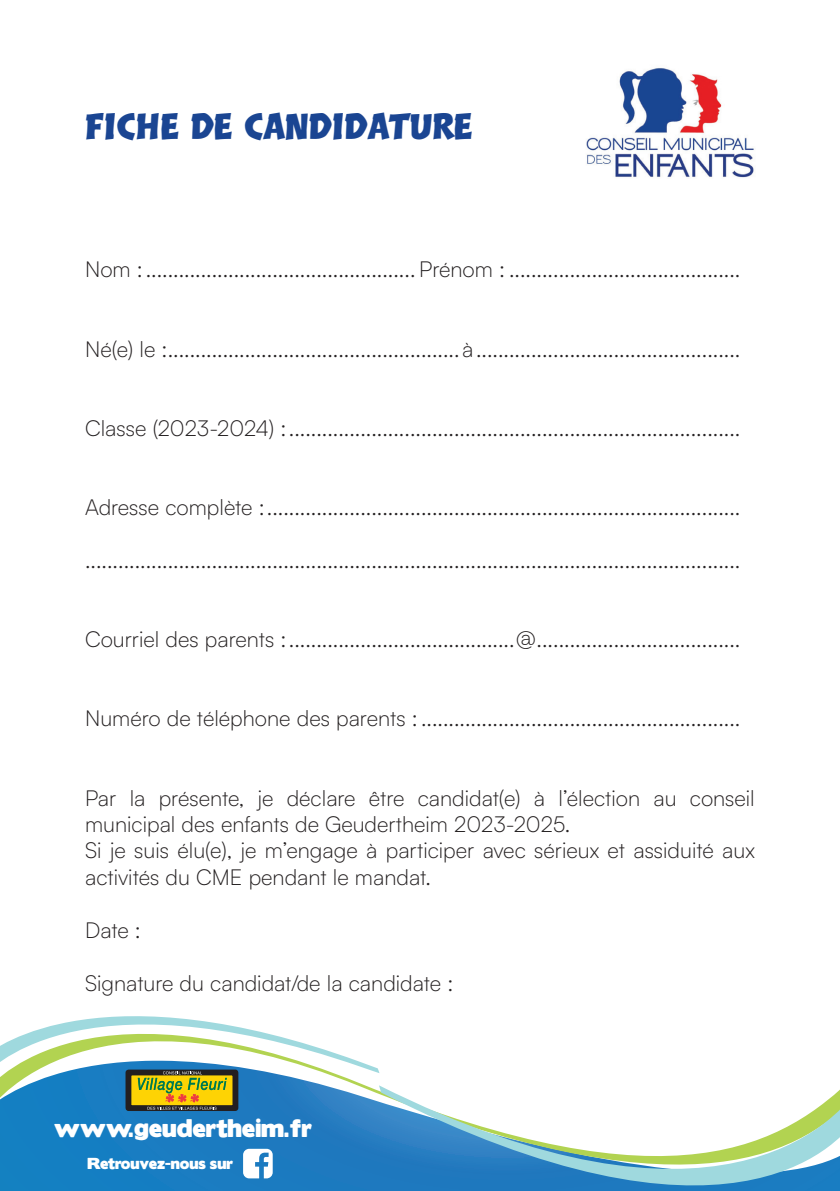
<style>
.page{position:relative;width:840px;height:1191px;background:#fff}
.page>*{position:absolute;margin:0;border:0;box-sizing:border-box;transform-origin:0 0}
.t1{font:32px "Balder LL";color:#1a4592}
.t2{font:22.8px "Boris Black Bloxx";color:#fff}
.t3{font:300 22px/26.4px "Satoshi";color:#231f20}
.t4{font:14.2px "Boris Black Bloxx";color:#fff}
</style>
<div class="page">
<div style="left:0;top:1072px;width:380px;height:119px;background:#1b7cc1"></div>
<svg style="left:379px;top:1085px;width:460px;height:106px"></svg>
<svg style="left:243px;top:1148px;width:29px;height:30px"></svg>
<div style="left:125px;top:1069px;width:113px;height:42px;border:6px solid #231f20"></div>
<svg style="left:0;top:1016px;width:379px;height:93px"></svg>
<img style="left:586px;top:68px;width:168px;height:110px">
<h1 class="t1" style="left:85px;top:106px;width:389px">FICHE DE CANDIDATURE</h1>
<p class="t3" style="left:85px;top:256px;width:656px">Nom :................................................. Prénom : ..........................................</p>
<p class="t3" style="left:85px;top:335px;width:656px">Né(e) le :.....................................................à................................................</p>
<p class="t3" style="left:85px;top:414px;width:656px">Classe (2023-2024) :..................................................................................</p>
<p class="t3" style="left:85px;top:493px;width:656px">Adresse complète :......................................................................................</p>
<p class="t3" style="left:85px;top:546px;width:656px">.......................................................................................................................</p>
<p class="t3" style="left:85px;top:625px;width:656px">Courriel des parents :.........................................@.....................................</p>
<p class="t3" style="left:85px;top:704px;width:656px">Numéro de téléphone des parents : ..........................................................</p>
<p class="t3" style="left:85px;top:784px;width:670px">Par la présente, je déclare être candidat(e) à l’élection au conseil municipal des enfants de Geudertheim 2023-2025.<br>Si je suis élu(e), je m’engage à participer avec sérieux et assiduité aux activités du CME pendant le mandat.</p>
<p class="t3" style="left:85px;top:916px;width:57px">Date :</p>
<p class="t3" style="left:85px;top:968px;width:369px">Signature du candidat/de la candidate :</p>
<p class="t2" style="left:54px;top:1111px;width:260px">www.geudertheim.fr</p>
<p class="t4" style="left:87px;top:1152px;width:147px">Retrouvez-nous sur</p>
</div>
